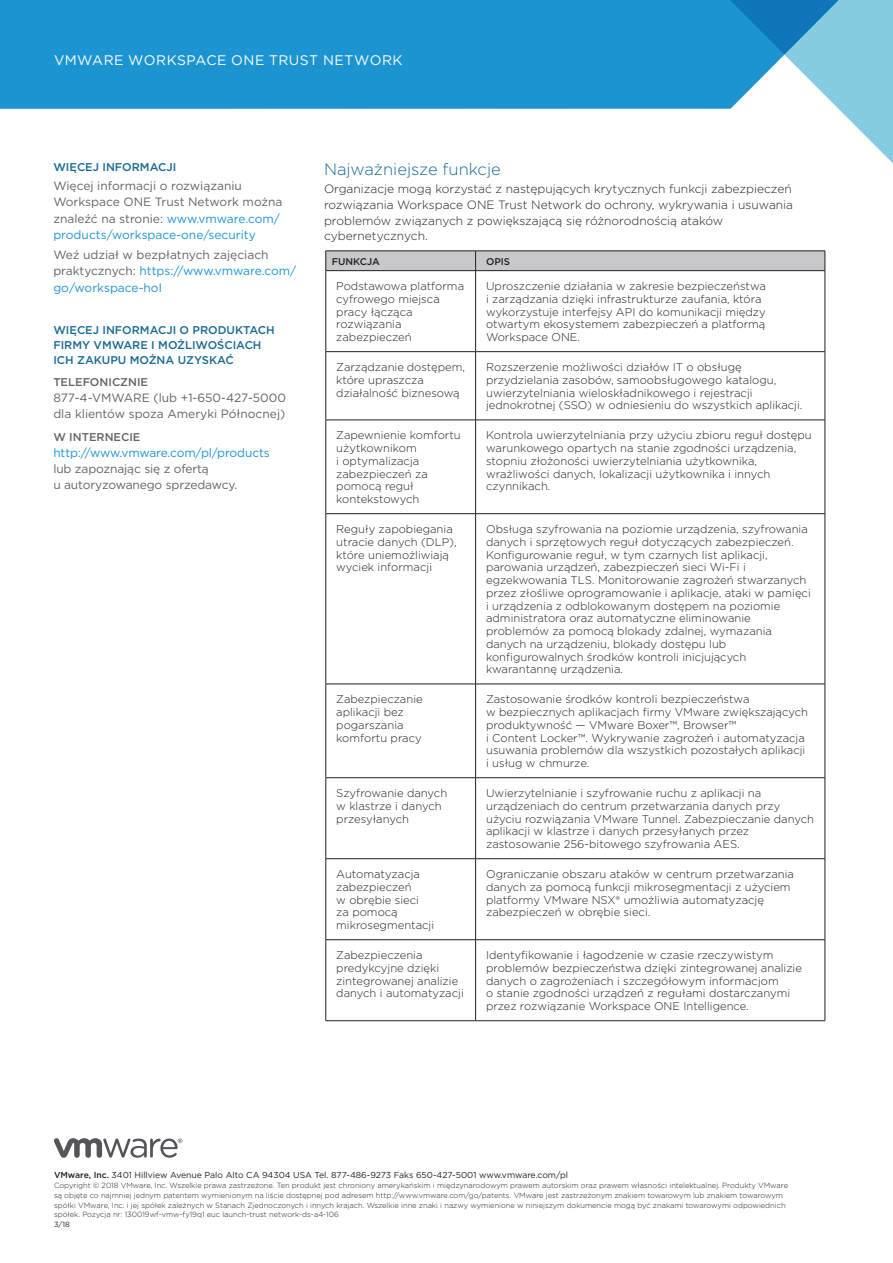
<style>
.page{position:relative;width:893px;height:1263px;background:#fff}
.page>*{position:absolute;margin:0;border:0;box-sizing:border-box;transform-origin:0 0}
._4a__SUBHEAD-1{font:300 16.5px "Gotham";color:#176a92}
.FOLIO-WHITE{font:13.8px "Gotham";letter-spacing:.035em;color:#fff}
._5b__SIDEBAR-BODY{font:12px/16.2px "Gotham";color:#636366}
._3a__BODY_TEXT{font:300 12px/15.8px "Gotham";color:#231f20}
._5b__SIDEBAR-BODY-LA{font:12px/16.2px "Gotham";color:#636366}
._10c__TABLE_BODY{font:300 11.25px/12.8px "Gotham";color:#231f20}
._5b__SIDEBAR-BODY-LA-2{font:500 11.25px/15px "Gotham";color:#176a92}
._5a__SIDEBAR-SUBHEAD{font:500 11.25px "Gotham";color:#636366}
._5a__SIDEBAR-HEAD{font:500 11.25px "Gotham";color:#176a92}
._10a__TABLE_HEAD{font:500 9.75px "Gotham";color:#231f20}
.BOILERPALTE-HEAD{font:8.7px "Gotham";color:#231f20}
.BOILERPLATE-BODY{font:300 7.5px/9.8px "Gotham";color:#231f20}
.s1{color:#1c94d2}
.s2{font-weight:500}
.s3{font-weight:400}
</style>
<div class="page">
<svg style="left:54px;top:1138px;width:128px;height:20px"></svg>
<div style="left:0;top:0;width:717px;height:109px;background:#1c94d2"></div>
<svg style="left:717px;top:0;width:176px;height:163px"></svg>
<div style="left:325px;top:251px;width:501px;height:20px;background:#c7c8ca"></div>
<hr style="left:326px;top:270px;width:150px;height:1px;background:#231f20">
<hr style="left:325px;top:271px;width:1px;height:80px;background:#231f20">
<hr style="left:476px;top:270px;width:349px;height:1px;background:#231f20">
<hr style="left:475px;top:271px;width:1px;height:80px;background:#231f20">
<hr style="left:825px;top:271px;width:1px;height:80px;background:#231f20">
<hr style="left:326px;top:351px;width:150px;height:1px;background:#231f20">
<hr style="left:325px;top:352px;width:1px;height:68px;background:#231f20">
<hr style="left:476px;top:351px;width:349px;height:1px;background:#231f20">
<hr style="left:475px;top:352px;width:1px;height:68px;background:#231f20">
<hr style="left:825px;top:352px;width:1px;height:68px;background:#231f20">
<hr style="left:326px;top:420px;width:150px;height:1px;background:#231f20">
<hr style="left:325px;top:420px;width:1px;height:93px;background:#231f20">
<hr style="left:476px;top:420px;width:349px;height:1px;background:#231f20">
<hr style="left:475px;top:420px;width:1px;height:93px;background:#231f20">
<hr style="left:825px;top:420px;width:1px;height:93px;background:#231f20">
<hr style="left:326px;top:513px;width:150px;height:1px;background:#231f20">
<hr style="left:325px;top:514px;width:1px;height:170px;background:#231f20">
<hr style="left:476px;top:513px;width:349px;height:1px;background:#231f20">
<hr style="left:475px;top:514px;width:1px;height:170px;background:#231f20">
<hr style="left:825px;top:514px;width:1px;height:170px;background:#231f20">
<hr style="left:326px;top:684px;width:150px;height:1px;background:#231f20">
<hr style="left:325px;top:684px;width:1px;height:93px;background:#231f20">
<hr style="left:476px;top:684px;width:349px;height:1px;background:#231f20">
<hr style="left:475px;top:684px;width:1px;height:93px;background:#231f20">
<hr style="left:825px;top:684px;width:1px;height:93px;background:#231f20">
<hr style="left:326px;top:777px;width:150px;height:1px;background:#231f20">
<hr style="left:325px;top:778px;width:1px;height:80px;background:#231f20">
<hr style="left:476px;top:777px;width:349px;height:1px;background:#231f20">
<hr style="left:475px;top:778px;width:1px;height:80px;background:#231f20">
<hr style="left:825px;top:778px;width:1px;height:80px;background:#231f20">
<hr style="left:326px;top:858px;width:150px;height:1px;background:#231f20">
<hr style="left:325px;top:859px;width:1px;height:80px;background:#231f20">
<hr style="left:476px;top:858px;width:349px;height:1px;background:#231f20">
<hr style="left:475px;top:859px;width:1px;height:80px;background:#231f20">
<hr style="left:825px;top:859px;width:1px;height:80px;background:#231f20">
<hr style="left:326px;top:939px;width:150px;height:1px;background:#231f20">
<hr style="left:325px;top:940px;width:1px;height:80px;background:#231f20">
<hr style="left:476px;top:939px;width:349px;height:1px;background:#231f20">
<hr style="left:475px;top:940px;width:1px;height:80px;background:#231f20">
<hr style="left:825px;top:940px;width:1px;height:80px;background:#231f20">
<hr style="left:326px;top:1020px;width:150px;height:1px;background:#231f20">
<hr style="left:476px;top:1020px;width:349px;height:1px;background:#231f20">
<p class="FOLIO-WHITE" style="left:54px;top:52px;width:350px">VMWARE WORKSPACE ONE TRUST NETWORK</p>
<p class="_5a__SIDEBAR-HEAD" style="left:53px;top:160px;width:124px">WIĘCEJ INFORMACJI</p>
<p class="_5b__SIDEBAR-BODY" style="left:53px;top:178px;width:231px">Więcej informacji o rozwiązaniu Workspace ONE Trust Network można znaleźć na stronie: <span class="s1">www.vmware.com/ products/workspace-one/security</span></p>
<p class="_5b__SIDEBAR-BODY" style="left:53px;top:247px;width:245px">Weź udział w bezpłatnych zajęciach praktycznych: <span class="s1">https://www.vmware.com/ go/workspace-hol</span></p>
<p class="_5b__SIDEBAR-BODY-LA-2" style="left:53px;top:322px;width:223px">WIĘCEJ INFORMACJI O PRODUKTACH<br>FIRMY VMWARE I MOŻLIWOŚCIACH<br>ICH ZAKUPU MOŻNA UZYSKAĆ</p>
<p class="_5a__SIDEBAR-SUBHEAD" style="left:53px;top:375px;width:96px">TELEFONICZNIE</p>
<p class="_5b__SIDEBAR-BODY-LA" style="left:53px;top:390px;width:234px">877-4-VMWARE (lub +1-650-427-5000 dla klientów spoza Ameryki Północnej)</p>
<p class="_5a__SIDEBAR-SUBHEAD" style="left:53px;top:429px;width:89px">W INTERNECIE</p>
<p class="_5b__SIDEBAR-BODY" style="left:53px;top:444px;width:218px"><span class="s1">http://www.vmware.com/pl/products </span>lub zapoznając się z ofertą<br>u autoryzowanego sprzedawcy.</p>
<p class="_4a__SUBHEAD-1" style="left:324px;top:159px;width:178px">Najważniejsze funkcje</p>
<p class="_3a__BODY_TEXT" style="left:324px;top:181px;width:471px">Organizacje mogą korzystać z następujących krytycznych funkcji zabezpieczeń rozwiązania Workspace ONE Trust Network do ochrony, wykrywania i usuwania problemów związanych z powiększającą się różnorodnością ataków cybernetycznych.</p>
<p class="_10a__TABLE_HEAD" style="left:332px;top:255px;width:50px">FUNKCJA</p>
<p class="_10a__TABLE_HEAD" style="left:486px;top:255px;width:26px">OPIS</p>
<p class="_10c__TABLE_BODY" style="left:336px;top:279px;width:129px">Podstawowa platforma cyfrowego miejsca pracy łącząca rozwiązania zabezpieczeń</p>
<p class="_10c__TABLE_BODY" style="left:486px;top:279px;width:281px">Uproszczenie działania w zakresie bezpieczeństwa i zarządzania dzięki infrastrukturze zaufania, która wykorzystuje interfejsy API do komunikacji między otwartym ekosystemem zabezpieczeń a platformą Workspace ONE.</p>
<p class="_10c__TABLE_BODY" style="left:336px;top:360px;width:130px">Zarządzanie dostępem, które upraszcza działalność biznesową</p>
<p class="_10c__TABLE_BODY" style="left:486px;top:360px;width:318px">Rozszerzenie możliwości działów IT o obsługę przydzielania zasobów, samoobsługowego katalogu, uwierzytelniania wieloskładnikowego i rejestracji jednokrotnej (SSO) w odniesieniu do wszystkich aplikacji.</p>
<p class="_10c__TABLE_BODY" style="left:336px;top:429px;width:126px">Zapewnienie komfortu użytkownikom<br>i optymalizacja zabezpieczeń za pomocą reguł kontekstowych</p>
<p class="_10c__TABLE_BODY" style="left:486px;top:429px;width:327px">Kontrola uwierzytelniania przy użyciu zbioru reguł dostępu warunkowego opartych na stanie zgodności urządzenia, stopniu złożoności uwierzytelniania użytkownika, wrażliwości danych, lokalizacji użytkownika i innych czynnikach.</p>
<p class="_10c__TABLE_BODY" style="left:336px;top:522px;width:122px">Reguły zapobiegania utracie danych (DLP), które uniemożliwiają wyciek informacji</p>
<p class="_10c__TABLE_BODY" style="left:486px;top:522px;width:326px">Obsługa szyfrowania na poziomie urządzenia, szyfrowania danych i sprzętowych reguł dotyczących zabezpieczeń.<br>Konfigurowanie reguł, w tym czarnych list aplikacji, parowania urządzeń, zabezpieczeń sieci Wi-Fi i egzekwowania TLS. Monitorowanie zagrożeń stwarzanych przez złośliwe oprogramowanie i aplikacje, ataki w pamięci i urządzenia z odblokowanym dostępem na poziomie administratora oraz automatyczne eliminowanie problemów za pomocą blokady zdalnej, wymazania danych na urządzeniu, blokady dostępu lub konfigurowalnych środków kontroli inicjujących kwarantannę urządzenia.</p>
<p class="_10c__TABLE_BODY" style="left:336px;top:693px;width:88px">Zabezpieczanie aplikacji bez pogarszania komfortu pracy</p>
<p class="_10c__TABLE_BODY" style="left:486px;top:693px;width:323px">Zastosowanie środków kontroli bezpieczeństwa<br>w bezpiecznych aplikacjach firmy VMware zwiększających produktywność — VMware Boxer™, Browser™<br>i Content Locker™. Wykrywanie zagrożeń i automatyzacja usuwania problemów dla wszystkich pozostałych aplikacji i usług w chmurze.</p>
<p class="_10c__TABLE_BODY" style="left:336px;top:786px;width:112px">Szyfrowanie danych w klastrze i danych przesyłanych</p>
<p class="_10c__TABLE_BODY" style="left:486px;top:786px;width:329px">Uwierzytelnianie i szyfrowanie ruchu z aplikacji na urządzeniach do centrum przetwarzania danych przy użyciu rozwiązania VMware Tunnel. Zabezpieczanie danych aplikacji w klastrze i danych przesyłanych przez zastosowanie 256-bitowego szyfrowania AES.</p>
<p class="_10c__TABLE_BODY" style="left:336px;top:867px;width:99px">Automatyzacja zabezpieczeń<br>w obrębie sieci za pomocą mikrosegmentacji</p>
<p class="_10c__TABLE_BODY" style="left:486px;top:867px;width:309px">Ograniczanie obszaru ataków w centrum przetwarzania danych za pomocą funkcji mikrosegmentacji z użyciem platformy VMware NSX® umożliwia automatyzację zabezpieczeń w obrębie sieci.</p>
<p class="_10c__TABLE_BODY" style="left:336px;top:948px;width:129px">Zabezpieczenia predykcyjne dzięki zintegrowanej analizie danych i automatyzacji</p>
<p class="_10c__TABLE_BODY" style="left:486px;top:948px;width:317px">Identyfikowanie i łagodzenie w czasie rzeczywistym problemów bezpieczeństwa dzięki zintegrowanej analizie danych o zagrożeniach i szczegółowym informacjom<br>o stanie zgodności urządzeń z regułami dostarczanymi przez rozwiązanie Workspace ONE Intelligence.</p>
<p class="BOILERPALTE-HEAD" style="left:54px;top:1170px;width:516px"><span class="s2">VMware, Inc.</span> 3401 Hillview Avenue Palo Alto CA 94304 USA Tel. 877-486-9273 Faks 650-427-5001 www.vmware.com/pl</p>
<p class="BOILERPLATE-BODY" style="left:54px;top:1180px;width:736px">Copyright © 2018 VMware, Inc. Wszelkie prawa zastrzeżone. Ten produkt jest chroniony amerykańskim i międzynarodowym prawem autorskim oraz prawem własności intelektualnej. Produkty VMware są objęte co najmniej jednym patentem wymienionym na liście dostępnej pod adresem http://www.vmware.com/go/patents. VMware jest zastrzeżonym znakiem towarowym lub znakiem towarowym spółki VMware, Inc. i jej spółek zależnych w Stanach Zjednoczonych i innych krajach. Wszelkie inne znaki i nazwy wymienione w niniejszym dokumencie mogą być znakami towarowymi odpowiednich spółek. Pozycja nr: 130019wf-vmw-fy19q1 euc launch-trust network-ds-a4-106<br><span class="s3">3/18</span></p>
</div>
